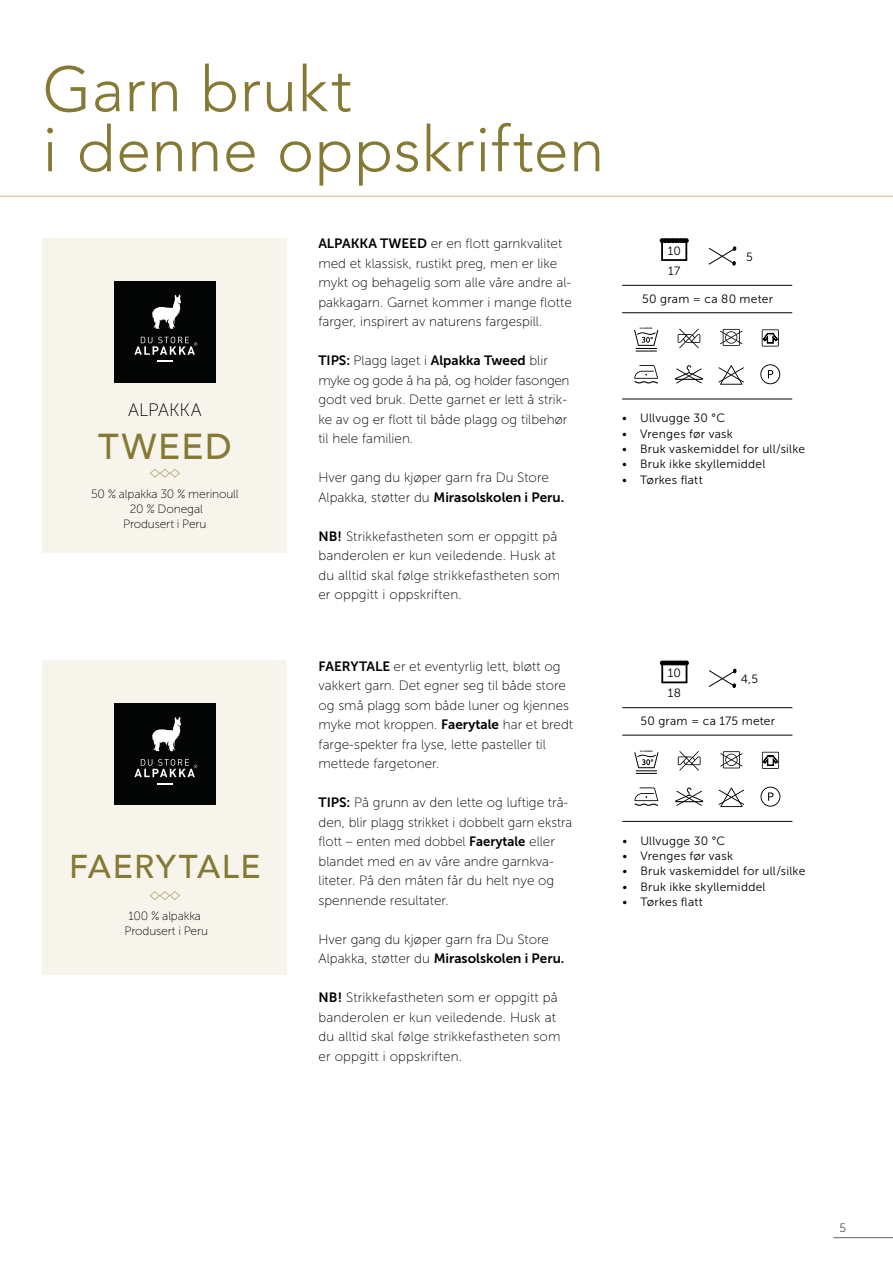
<style>
.page{position:relative;width:893px;height:1263px;background:#fff}
.page>*{position:absolute;margin:0;border:0;box-sizing:border-box;transform-origin:0 0}
.t1{font:300 63px "Avenir";letter-spacing:.01em;color:#857934}
.INNHOLD_-_Midtstilt{font:500 36px "Avenir";letter-spacing:.045em;color:#857934}
.INNHOLD_-_Midtstilt-2{font:500 33px "Avenir";letter-spacing:.04em;color:#857934}
.INNHOLD_-_Midtstilt-3{font:18px "Museo Sans 100";letter-spacing:.005em;color:#000}
.t2{font:13.5px/19.5px "Museo Sans 100";color:#000}
.INNHOLD{font:12px "Museo Sans 300";letter-spacing:.025em;color:#000}
.INNHOLD_-_Midtstilt-4{font:12px "Museo Sans 100";letter-spacing:-.01em;color:#000}
.INNHOLD_-_Midtstilt-5{font:12px "Museo Sans 300";letter-spacing:.02em;color:#000}
.t3{font:700 2.25px "Arial";color:#000}
.s1{font-family:"Museo Sans 700"}
</style>
<div class="page">
<hr style="left:833px;top:1237px;width:60px;height:1px;background:#636363">
<hr style="left:0;top:196px;width:893px;height:1px;background:#d7d1a5">
<div style="left:43px;top:238px;width:244px;height:315px;background:#f7f5eb"></div>
<div style="left:114px;top:281px;width:102px;height:101px;background:#040505"></div>
<svg style="left:158px;top:361px;width:15px;height:1px"></svg>
<svg style="left:152px;top:295px;width:29px;height:34px"></svg>
<svg style="left:134px;top:337px;width:63px;height:18px"></svg>
<svg style="left:149px;top:468px;width:31px;height:10px"></svg>
<svg style="left:708px;top:246px;width:29px;height:20px"></svg>
<svg style="left:660px;top:238px;width:29px;height:23px"></svg>
<svg style="left:760px;top:364px;width:20px;height:20px"></svg>
<svg style="left:634px;top:365px;width:24px;height:18px"></svg>
<svg style="left:720px;top:329px;width:22px;height:17px"></svg>
<svg style="left:718px;top:365px;width:26px;height:20px"></svg>
<hr style="left:622px;top:285px;width:170px;height:1px;background:#000">
<hr style="left:622px;top:312px;width:170px;height:1px;background:#000">
<hr style="left:622px;top:399px;width:170px;height:1px;background:#000">
<svg style="left:678px;top:329px;width:22px;height:19px"></svg>
<svg style="left:634px;top:330px;width:24px;height:21px"></svg>
<svg style="left:675px;top:365px;width:28px;height:18px"></svg>
<svg style="left:762px;top:329px;width:17px;height:17px"></svg>
<div style="left:43px;top:660px;width:244px;height:315px;background:#f7f5eb"></div>
<div style="left:114px;top:703px;width:102px;height:102px;background:#040505"></div>
<svg style="left:158px;top:783px;width:15px;height:1px"></svg>
<svg style="left:152px;top:717px;width:29px;height:34px"></svg>
<svg style="left:134px;top:759px;width:63px;height:18px"></svg>
<svg style="left:149px;top:891px;width:31px;height:9px"></svg>
<svg style="left:708px;top:668px;width:29px;height:20px"></svg>
<svg style="left:660px;top:660px;width:29px;height:23px"></svg>
<svg style="left:760px;top:787px;width:20px;height:20px"></svg>
<svg style="left:634px;top:787px;width:24px;height:19px"></svg>
<svg style="left:720px;top:751px;width:23px;height:17px"></svg>
<svg style="left:719px;top:787px;width:25px;height:20px"></svg>
<hr style="left:622px;top:707px;width:170px;height:1px;background:#000">
<hr style="left:622px;top:735px;width:170px;height:1px;background:#000">
<hr style="left:622px;top:821px;width:170px;height:1px;background:#000">
<svg style="left:678px;top:751px;width:22px;height:19px"></svg>
<svg style="left:634px;top:752px;width:24px;height:22px"></svg>
<svg style="left:675px;top:787px;width:28px;height:19px"></svg>
<svg style="left:762px;top:752px;width:17px;height:17px"></svg>
<p class="t1" style="left:43px;top:52px;width:311px">Garn brukt</p>
<p class="t1" style="left:43px;top:112px;width:563px">i denne oppskriften</p>
<p class="INNHOLD_-_Midtstilt-3" style="left:128px;top:401px;width:75px">ALPAKKA</p>
<p class="INNHOLD_-_Midtstilt" style="left:98px;top:415px;width:135px">TWEED</p>
<p class="INNHOLD_-_Midtstilt-4" style="left:91px;top:487px;width:149px">50 % alpakka 30 % merinoull</p>
<p class="INNHOLD_-_Midtstilt-4" style="left:130px;top:502px;width:74px">20 % Donegal</p>
<p class="INNHOLD_-_Midtstilt-4" style="left:123px;top:517px;width:85px">Produsert i Peru</p>
<p class="t2" style="left:318px;top:234px;width:255px"><span class="s1">ALPAKKA TWEED</span> er en flott garnkvalitet med et klassisk, rustikt preg, men er like mykt og behagelig som alle våre andre al&shy;pakkagarn. Garnet kommer i mange flotte farger, inspirert av naturens fargespill.</p>
<p class="t2" style="left:318px;top:351px;width:253px"><span class="s1">TIPS:</span> Plagg laget i <span class="s1">Alpakka Tweed</span> blir myke og gode å ha på, og holder fasongen godt ved bruk. Dette garnet er lett å strik&shy;ke av og er flott til både plagg og tilbehør til hele familien.</p>
<p class="t2" style="left:318px;top:468px;width:247px">Hver gang du kjøper garn fra Du Store<br>Alpakka, støtter du <span class="s1">Mirasolskolen i Peru.</span></p>
<p class="t2" style="left:318px;top:527px;width:243px"><span class="s1">NB!</span> Strikkefastheten som er oppgitt på banderolen er kun veiledende. Husk at du alltid skal følge strikkefastheten som er oppgitt i oppskriften.</p>
<p class="INNHOLD_-_Midtstilt-5" style="left:668px;top:244px;width:15px">10</p>
<p class="INNHOLD_-_Midtstilt-5" style="left:668px;top:264px;width:14px">17</p>
<p class="INNHOLD_-_Midtstilt-5" style="left:746px;top:250px;width:8px">5</p>
<p class="INNHOLD_-_Midtstilt-5" style="left:642px;top:292px;width:132px">50 gram = ca 80 meter</p>
<p class="t3" style="left:640px;top:327px;width:14px">ULLVUGGE</p>
<p class="INNHOLD" style="left:622px;top:412px;width:104px">• Ullvugge 30 °C</p>
<p class="INNHOLD" style="left:622px;top:427px;width:112px">• Vrenges før vask</p>
<p class="INNHOLD" style="left:622px;top:442px;width:184px">• Bruk vaskemiddel for ull/silke</p>
<p class="INNHOLD" style="left:622px;top:458px;width:145px">• Bruk ikke skyllemiddel</p>
<p class="INNHOLD" style="left:622px;top:473px;width:82px">• Tørkes flatt</p>
<p class="INNHOLD_-_Midtstilt-2" style="left:69px;top:838px;width:193px">FAERYTALE</p>
<p class="INNHOLD_-_Midtstilt-4" style="left:129px;top:909px;width:74px">100 % alpakka</p>
<p class="INNHOLD_-_Midtstilt-4" style="left:125px;top:924px;width:85px">Produsert i Peru</p>
<p class="t2" style="left:319px;top:656px;width:256px"><span class="s1">FAERYTALE</span> er et eventyrlig lett, bløtt og vakkert garn. Det egner seg til både store og små plagg som både luner og kjennes myke mot kroppen. <span class="s1">Faerytale</span> har et bredt farge-spekter fra lyse, lette pasteller til mettede fargetoner.</p>
<p class="t2" style="left:319px;top:793px;width:255px"><span class="s1">TIPS:</span> På grunn av den lette og luftige trå&shy;den, blir plagg strikket i dobbelt garn ekstra flott – enten med dobbel <span class="s1">Faerytale</span> eller blandet med en av våre andre garnkva&shy;liteter. På den måten får du helt nye og spennende resultater.</p>
<p class="t2" style="left:319px;top:929px;width:247px">Hver gang du kjøper garn fra Du Store<br>Alpakka, støtter du <span class="s1">Mirasolskolen i Peru.</span></p>
<p class="t2" style="left:319px;top:988px;width:243px"><span class="s1">NB!</span> Strikkefastheten som er oppgitt på banderolen er kun veiledende. Husk at du alltid skal følge strikkefastheten som er oppgitt i oppskriften.</p>
<p class="INNHOLD_-_Midtstilt-5" style="left:668px;top:667px;width:15px">10</p>
<p class="INNHOLD_-_Midtstilt-5" style="left:668px;top:686px;width:15px">18</p>
<p class="INNHOLD_-_Midtstilt-5" style="left:741px;top:673px;width:19px">4,5</p>
<p class="INNHOLD_-_Midtstilt-5" style="left:640px;top:714px;width:136px">50 gram = ca 175 meter</p>
<p class="t3" style="left:640px;top:749px;width:14px">ULLVUGGE</p>
<p class="INNHOLD" style="left:622px;top:834px;width:104px">• Ullvugge 30 °C</p>
<p class="INNHOLD" style="left:622px;top:849px;width:112px">• Vrenges før vask</p>
<p class="INNHOLD" style="left:622px;top:865px;width:184px">• Bruk vaskemiddel for ull/silke</p>
<p class="INNHOLD" style="left:622px;top:880px;width:145px">• Bruk ikke skyllemiddel</p>
<p class="INNHOLD" style="left:622px;top:895px;width:82px">• Tørkes flatt</p>
<p class="INNHOLD_-_Midtstilt-4" style="left:839px;top:1221px;width:8px">5</p>
</div>
